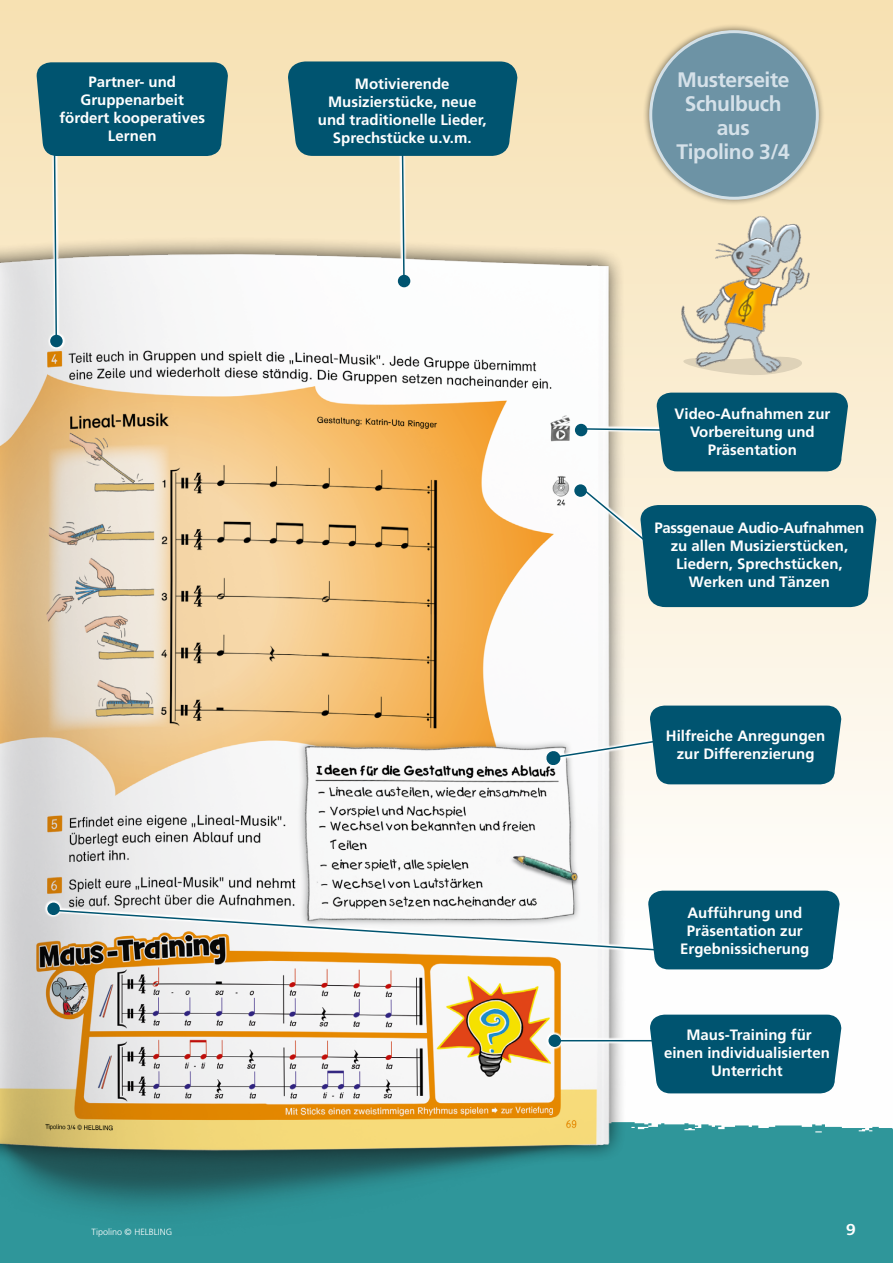
<style>
.page{position:relative;width:893px;height:1263px;background:#fff}
.page>*{position:absolute;margin:0;border:0;box-sizing:border-box;transform-origin:0 0}
.WF_Head_2{font:700 21px "Frutiger LT Std";letter-spacing:-.02em;color:#d5e1e9}
.t1{font:700 16.5px "Frutiger Next Pro";color:#fff}
.Ausigelung{font:700 15px/18px "Frutiger LT Std";color:#fff;text-align:center}
.t2{font:300 9px "Frutiger LT Std";color:#fff}
</style>
<div class="page">
<div style="left:0;top:0;width:893px;height:1202px;background:linear-gradient(to bottom,#f7e1b3,#fff)"></div>
<div style="left:0;top:1155px;width:893px;height:108px;background:#2f969a"></div>
<img style="left:794px;top:1113px;width:99px;height:42px">
<img style="left:0;top:214px;width:794px;height:997px">
<svg style="left:395px;top:281px;width:18px;height:9px"></svg>
<div style="left:398px;top:275px;width:12px;height:12px;background:#005470;border-radius:50%"></div>
<svg style="left:571px;top:481px;width:85px;height:69px"></svg>
<svg style="left:574px;top:484px;width:13px;height:13px"></svg>
<svg style="left:546px;top:1031px;width:104px;height:19px"></svg>
<hr style="left:555px;top:1040px;width:140px;height:1px;background:#005470">
<div style="left:548px;top:1034px;width:13px;height:13px;background:#005470;border-radius:50%"></div>
<div style="left:650px;top:1015px;width:191px;height:78px;background:#005470"></div>
<svg style="left:581px;top:487px;width:295px;height:120px"></svg>
<svg style="left:288px;top:61px;width:229px;height:220px"></svg>
<div style="left:47px;top:902px;width:13px;height:13px;background:#005470;border-radius:50%"></div>
<svg style="left:56px;top:891px;width:783px;height:78px"></svg>
<div style="left:643px;top:24px;width:183px;height:182px;background:#000;opacity:.5"></div>
<div style="left:651px;top:32px;width:166px;height:166px;background:#6d93a5;border-radius:50%"></div>
<img style="left:671px;top:213px;width:143px;height:164px">
<svg style="left:541px;top:700px;width:300px;height:103px"></svg>
<svg style="left:572px;top:421px;width:10px;height:18px"></svg>
<div style="left:575px;top:424px;width:12px;height:12px;background:#005470;border-radius:50%"></div>
<svg style="left:582px;top:393px;width:266px;height:78px"></svg>
<svg style="left:47px;top:341px;width:19px;height:9px"></svg>
<div style="left:50px;top:335px;width:13px;height:12px;background:#005470;border-radius:50%"></div>
<svg style="left:37px;top:62px;width:191px;height:279px"></svg>
<p class="Ausigelung" style="left:89px;top:73px;width:89px">Partner- und</p>
<p class="Ausigelung" style="left:81px;top:91px;width:105px">Gruppenarbeit</p>
<p class="Ausigelung" style="left:59px;top:109px;width:147px">fördert kooperatives<br>Lernen</p>
<p class="Ausigelung" style="left:355px;top:75px;width:96px">Motivierende</p>
<p class="Ausigelung" style="left:328px;top:93px;width:150px">Musizierstücke, neue</p>
<p class="Ausigelung" style="left:318px;top:111px;width:170px">und traditionelle Lieder,<br>Sprechstücke u.v.m.</p>
<p class="WF_Head_2" style="left:677px;top:67px;width:114px">Musterseite</p>
<p class="WF_Head_2" style="left:685px;top:91px;width:98px">Schulbuch</p>
<p class="WF_Head_2" style="left:717px;top:115px;width:34px">aus</p>
<p class="WF_Head_2" style="left:677px;top:139px;width:115px">Tipolino 3/4</p>
<p class="Ausigelung" style="left:674px;top:404px;width:157px">Video-Aufnahmen zur<br>Vorbereitung und</p>
<p class="Ausigelung" style="left:708px;top:440px;width:91px">Präsentation</p>
<p class="Ausigelung" style="left:654px;top:519px;width:212px">Passgenaue Audio-Aufnahmen zu allen Musizierstücken,<br>Liedern, Sprechstücken,<br>Werken und Tänzen</p>
<p class="Ausigelung" style="left:666px;top:726px;width:161px">Hilfreiche Anregungen</p>
<p class="Ausigelung" style="left:677px;top:744px;width:139px">zur Differenzierung</p>
<p class="Ausigelung" style="left:687px;top:903px;width:116px">Aufführung und</p>
<p class="Ausigelung" style="left:680px;top:921px;width:131px">Präsentation zur<br>Ergebnissicherung</p>
<p class="Ausigelung" style="left:686px;top:1026px;width:127px">Maus-Training für</p>
<p class="Ausigelung" style="left:664px;top:1044px;width:167px">einen individualisierten</p>
<p class="Ausigelung" style="left:711px;top:1062px;width:73px">Unterricht</p>
<p class="t2" style="left:91px;top:1227px;width:82px">Tipolino © HELBLING</p>
<p class="t1" style="left:846px;top:1220px;width:11px">9</p>
</div>
